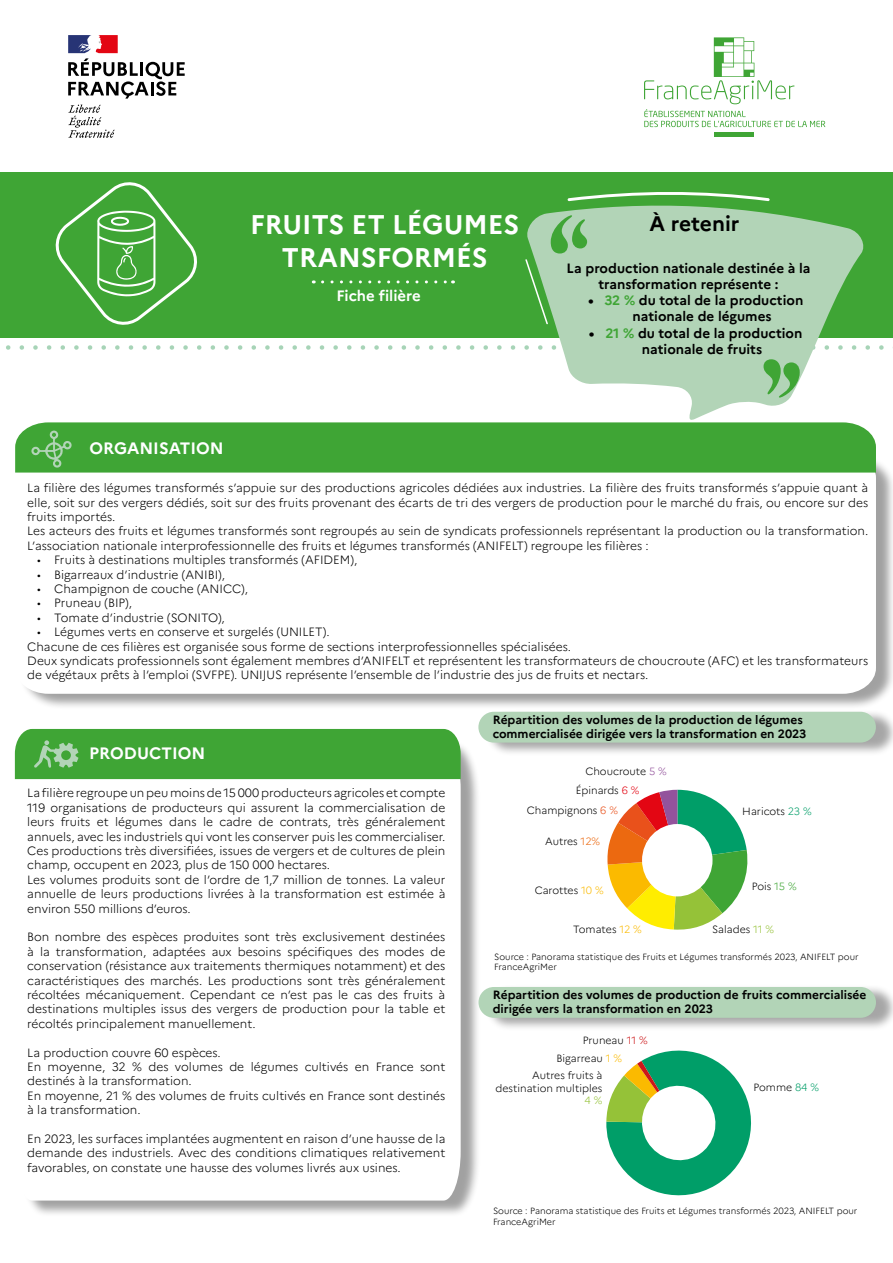
<style>
.page{position:relative;width:893px;height:1263px;background:#fff}
.page>*{position:absolute;margin:0;border:0;box-sizing:border-box;transform-origin:0 0}
.t1{font:700 27px/32.4px "Marianne";color:#fff;text-align:center}
.t2{font:700 21px "Marianne";color:#000}
.t3{font:700 16.5px "Marianne";color:#fff}
.t4{font:700 15px "Marianne";color:#fff}
.t5{font:700 13.5px/16.2px "Marianne";color:#000}
.t6{font:300 12px/14.4px "Marianne";color:#000}
.t7{font:700 12px/14.4px "Marianne";color:#000}
.t8{font:300 10.5px/18.1px "Marianne";color:#000}
.t9{font:300 10.5px "Marianne";color:#95c238}
.t10{font:300 9px/10.8px "Marianne";color:#000}
.s1{color:#3fa535}
.s2{color:#93539c}
.s3{color:#e30613}
.s4{color:#e9511b}
.s5{color:#ec6910}
.s6{color:#fbba00}
.s7{color:#009e68}
.s8{color:#95c238}
.s9{color:#cd1719}
</style>
<div class="page">
<div style="left:0;top:172px;width:893px;height:166px;background:#3fa535"></div>
<svg style="left:6px;top:345px;width:887px;height:5px"></svg>
<svg style="left:68px;top:105px;width:47px;height:33px"></svg>
<svg style="left:68px;top:35px;width:117px;height:64px"></svg>
<div style="left:714px;top:132px;width:40px;height:5px;background:#3fa535"></div>
<svg style="left:644px;top:37px;width:181px;height:90px"></svg>
<div style="left:19px;top:452px;width:874px;height:258px;background:#000;opacity:.37"></div>
<svg style="left:19px;top:473px;width:857px;height:221px"></svg>
<div style="left:19px;top:740px;width:462px;height:477px;background:#000;opacity:.37"></div>
<svg style="left:15px;top:779px;width:446px;height:421px"></svg>
<svg style="left:323px;top:280px;width:130px;height:3px"></svg>
<svg style="left:55px;top:182px;width:142px;height:143px"></svg>
<div style="left:15px;top:422px;width:861px;height:51px;background:#3fa535"></div>
<div style="left:15px;top:729px;width:446px;height:50px;background:#3fa535"></div>
<div style="left:485px;top:708px;width:408px;height:48px;background:#000;opacity:.35"></div>
<div style="left:478px;top:712px;width:398px;height:30px;background:#b2d4b7;border-radius:15px"></div>
<div style="left:485px;top:983px;width:408px;height:48px;background:#000;opacity:.35"></div>
<div style="left:478px;top:987px;width:398px;height:31px;background:#b2d4b7;border-radius:15px"></div>
<svg style="left:607px;top:790px;width:141px;height:140px"></svg>
<div style="left:642px;top:824px;width:70px;height:72px;background:#fff;border-radius:50%"></div>
<svg style="left:606px;top:1050px;width:145px;height:146px"></svg>
<svg style="left:525px;top:199px;width:342px;height:224px;fill:#b2d4b7"></svg>
<svg style="left:568px;top:192px;width:202px;height:9px"></svg>
<svg style="left:525px;top:259px;width:23px;height:65px"></svg>
<svg style="left:551px;top:215px;width:36px;height:38px"></svg>
<svg style="left:763px;top:359px;width:37px;height:39px"></svg>
<h1 class="t1" style="left:250px;top:206px;width:271px">FRUITS ET LÉGUMES<br>TRANSFORMÉS</h1>
<p class="t4" style="left:336px;top:284px;width:86px">Fiche filière</p>
<h3 class="t3" style="left:89px;top:435px;width:136px">ORGANISATION</h3>
<h2 class="t2" style="left:650px;top:207px;width:91px">À retenir</h2>
<p class="t5" style="left:567px;top:259px;width:245px;text-align:center">La production nationale destinée à la transformation représente :</p>
<p class="t5" style="left:633px;top:291px;width:172px;text-indent:-44px">• <span class="s1">32 %</span> du total de la production nationale de légumes</p>
<p class="t5" style="left:642px;top:323px;width:162px;text-indent:-53px">• <span class="s1">21 %</span> du total de la production nationale de fruits</p>
<p class="t6" style="left:27px;top:480px;width:843px">La filière des légumes transformés s’appuie sur des productions agricoles dédiées aux industries. La filière des fruits transformés s’appuie quant à elle, soit sur des vergers dédiés, soit sur des fruits provenant des écarts de tri des vergers de production pour le marché du frais, ou encore sur des fruits importés.<br>Les acteurs des fruits et légumes transformés sont regroupés au sein de syndicats professionnels représentant la production ou la transformation.<br>L’association nationale interprofessionnelle des fruits et légumes transformés (ANIFELT) regroupe les filières :</p>
<p class="t6" style="left:37px;top:552px;width:321px">• Fruits à destinations multiples transformés (AFIDEM),</p>
<p class="t6" style="left:37px;top:566px;width:189px">• Bigarreaux d’industrie (ANIBI),</p>
<p class="t6" style="left:37px;top:580px;width:212px">• Champignon de couche (ANICC),</p>
<p class="t6" style="left:37px;top:595px;width:96px">• Pruneau (BIP),</p>
<p class="t6" style="left:37px;top:609px;width:189px">• Tomate d’industrie (SONITO),</p>
<p class="t6" style="left:27px;top:624px;width:842px;text-indent:10px">• Légumes verts en conserve et surgelés (UNILET).<br>Chacune de ces filières est organisée sous forme de sections interprofessionnelles spécialisées.<br>Deux syndicats professionnels sont également membres d’ANIFELT et représentent les transformateurs de choucroute (AFC) et les transformateurs de végétaux prêts à l’emploi (SVFPE). UNIJUS représente l’ensemble de l’industrie des jus de fruits et nectars.</p>
<h3 class="t3" style="left:89px;top:741px;width:118px">PRODUCTION</h3>
<p class="t6" style="left:27px;top:785px;width:420px">La filière regroupe un peu moins de 15 000 producteurs agricoles et compte 119 organisations de producteurs qui assurent la commercialisation de leurs fruits et légumes dans le cadre de contrats, très généralement annuels, avec les industriels qui vont les conserver puis les commercialiser.<br>Ces productions très diversifiées, issues de vergers et de cultures de plein champ, occupent en 2023, plus de 150 000 hectares.<br>Les volumes produits sont de l’ordre de 1,7 million de tonnes. La valeur annuelle de leurs productions livrées à la transformation est estimée à environ 550 millions d’euros.</p>
<p class="t6" style="left:27px;top:929px;width:420px;text-align:justify">Bon nombre des espèces produites sont très exclusivement destinées à la transformation, adaptées aux besoins spécifiques des modes de conservation (résistance aux traitements thermiques notamment) et des caractéristiques des marchés. Les productions sont très généralement récoltées mécaniquement. Cependant ce n’est pas le cas des fruits à destinations multiples issus des vergers de production pour la table et récoltés principalement manuellement.</p>
<p class="t6" style="left:27px;top:1044px;width:420px">La production couvre 60 espèces.<br>En moyenne, 32 % des volumes de légumes cultivés en France sont destinés à la transformation.<br>En moyenne, 21 % des volumes de fruits cultivés en France sont destinés à la transformation.</p>
<p class="t6" style="left:27px;top:1130px;width:420px;text-align:justify">En 2023, les surfaces implantées augmentent en raison d’une hausse de la demande des industriels. Avec des conditions climatiques relativement favorables, on constate une hausse des volumes livrés aux usines.</p>
<p class="t7" style="left:493px;top:711px;width:315px">Répartition des volumes de la production de légumes commercialisée dirigée vers la transformation en 2023</p>
<p class="t8" style="left:576px;top:762px;width:93px;text-indent:10px">Choucroute <span class="s2">5 %<br></span>Épinards <span class="s3">6 %</span></p>
<p class="t8" style="left:527px;top:800px;width:93px">Champignons <span class="s4">6 %</span></p>
<p class="t8" style="left:545px;top:832px;width:57px">Autres <span class="s5">12%</span></p>
<p class="t8" style="left:535px;top:880px;width:70px">Carottes <span class="s6">10 %</span></p>
<p class="t8" style="left:573px;top:919px;width:70px">Tomates <span class="s6">12 %</span></p>
<p class="t8" style="left:742px;top:801px;width:71px">Haricots <span class="s7">23 %</span></p>
<p class="t8" style="left:752px;top:876px;width:46px">Pois <span class="s1">15 %</span></p>
<p class="t8" style="left:712px;top:919px;width:63px">Salades <span class="s8">11 %</span></p>
<p class="t10" style="left:494px;top:950px;width:366px">Source : Panorama statistique des Fruits et Légumes transformés 2023, ANIFELT pour<br>FranceAgriMer</p>
<p class="t7" style="left:493px;top:986px;width:375px">Répartition des volumes de production de fruits commercialisée dirigée vers la transformation en 2023</p>
<p class="t8" style="left:556px;top:1048px;width:67px">Bigarreau <span class="s6">1 %</span></p>
<p class="t8" style="left:754px;top:1077px;width:67px">Pomme <span class="s7">84 %</span></p>
<p class="t8" style="left:583px;top:1030px;width:66px">Pruneau <span class="s9">11 %</span></p>
<p class="t8" style="left:495px;top:1068px;width:108px;line-height:12.6px;text-align:right">Autres fruits à destination multiples</p>
<p class="t9" style="left:585px;top:1092px;width:19px">4 %</p>
<p class="t10" style="left:493px;top:1205px;width:366px">Source : Panorama statistique des Fruits et Légumes transformés 2023, ANIFELT pour<br>FranceAgriMer</p>
</div>
